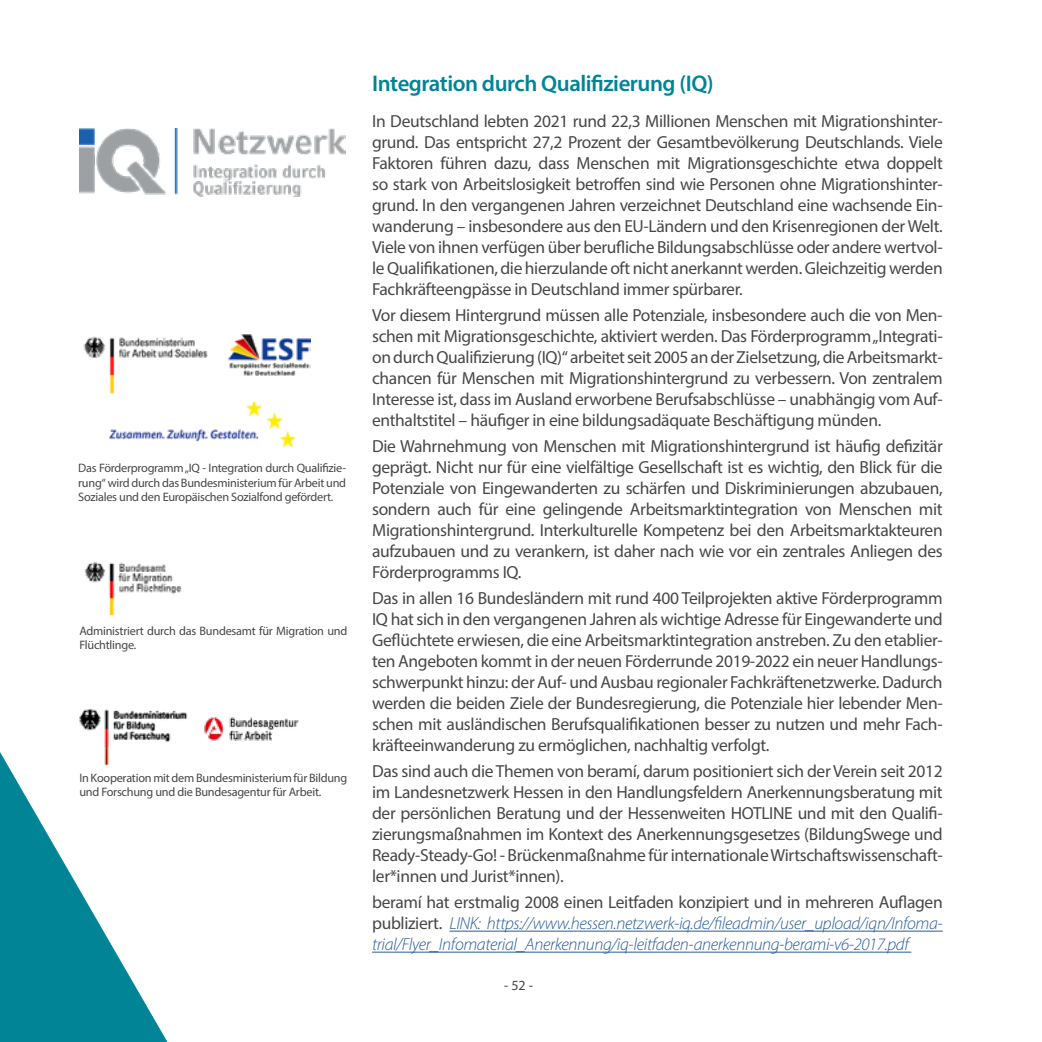
<style>
.page{position:relative;width:1042px;height:1042px;background:#fff}
.page>*{position:absolute;margin:0;border:0;box-sizing:border-box;transform-origin:0 0}
.t1{font:600 22.75px "Myriad Pro";letter-spacing:-.02em;color:#008496}
.t2{font:17.5px/21px "Myriad Pro";letter-spacing:-.02em;color:#474746;text-align:justify}
.t3{font:italic 300 17.5px/21px "Myriad Pro";letter-spacing:-.02em;color:#275b9b;text-align:justify}
.t4{font:14px "Myriad Pro";color:#474746}
.t5{font:12.25px/14.7px "Myriad Pro";letter-spacing:-.02em;color:#474746}
.s1{font-weight:400;font-style:normal;color:#474746}
</style>
<div class="page">
<hr style="left:449px;top:930px;width:494px;height:1px;background:#275b9b">
<hr style="left:372px;top:951px;width:539px;height:1px;background:#275b9b">
<svg style="left:0;top:752px;width:168px;height:290px"></svg>
<img style="left:83px;top:336px;width:125px;height:58px">
<img style="left:228px;top:334px;width:82px;height:42px">
<img style="left:79px;top:708px;width:109px;height:65px">
<img style="left:204px;top:717px;width:95px;height:24px">
<img style="left:79px;top:128px;width:266px;height:69px">
<img style="left:85px;top:561px;width:97px;height:56px">
<img style="left:109px;top:402px;width:187px;height:46px">
<p class="t5" style="left:78px;top:460px;width:269px;text-align:justify">Das Förderprogramm „IQ - Integration durch Qualifizie&shy;rung“ wird durch das Bundesministerium für Arbeit und Soziales und den Europäischen Sozialfond gefördert.</p>
<p class="t5" style="left:79px;top:623px;width:269px">Administriert durch das Bundesamt für Migration und<br>Flüchtlinge.</p>
<p class="t5" style="left:79px;top:770px;width:269px">In Kooperation mit dem Bundesministerium für Bildung und Forschung und die Bundesagentur für Arbeit.</p>
<h1 class="t1" style="left:372px;top:69px;width:343px">Integration durch Qualifizierung (IQ)</h1>
<p class="t2" style="left:372px;top:111px;width:572px">In Deutschland lebten 2021 rund 22,3 Millionen Menschen mit Migrationshinter&shy;grund. Das entspricht 27,2 Prozent der Gesamtbevölkerung Deutschlands. Viele Faktoren führen dazu, dass Menschen mit Migrationsgeschichte etwa doppelt so stark von Arbeitslosigkeit betroffen sind wie Personen ohne Migrationshinter&shy;grund. In den vergangenen Jahren verzeichnet Deutschland eine wachsende Ein&shy;wanderung – insbesondere aus den EU-Ländern und den Krisenregionen der Welt.<br>Viele von ihnen verfügen über berufliche Bildungsabschlüsse oder andere wertvol&shy;le Qualifikationen, die hierzulande oft nicht anerkannt werden. Gleichzeitig werden Fachkräfteengpässe in Deutschland immer spürbarer.</p>
<p class="t2" style="left:372px;top:305px;width:572px">Vor diesem Hintergrund müssen alle Potenziale, insbesondere auch die von Men&shy;schen mit Migrationsgeschichte, aktiviert werden. Das Förderprogramm „Integrati&shy;on durch Qualifizierung (IQ)“ arbeitet seit 2005 an der Zielsetzung, die Arbeitsmarkt&shy;chancen für Menschen mit Migrationshintergrund zu verbessern. Von zentralem Interesse ist, dass im Ausland erworbene Berufsabschlüsse – unabhängig vom Auf&shy;enthaltstitel – häufiger in eine bildungsadäquate Beschäftigung münden.</p>
<p class="t2" style="left:372px;top:436px;width:572px">Die Wahrnehmung von Menschen mit Migrationshintergrund ist häufig defizitär geprägt. Nicht nur für eine vielfältige Gesellschaft ist es wichtig, den Blick für die Potenziale von Eingewanderten zu schärfen und Diskriminierungen abzubauen, sondern auch für eine gelingende Arbeitsmarktintegration von Menschen mit Migrationshintergrund. Interkulturelle Kompetenz bei den Arbeitsmarktakteuren aufzubauen und zu verankern, ist daher nach wie vor ein zentrales Anliegen des Förderprogramms IQ.</p>
<p class="t2" style="left:372px;top:588px;width:572px">Das in allen 16 Bundesländern mit rund 400 Teilprojekten aktive Förderprogramm IQ hat sich in den vergangenen Jahren als wichtige Adresse für Eingewanderte und Geflüchtete erwiesen, die eine Arbeitsmarktintegration anstreben. Zu den etablier&shy;ten Angeboten kommt in der neuen Förderrunde 2019-2022 ein neuer Handlungs&shy;schwerpunkt hinzu: der Auf- und Ausbau regionaler Fachkräftenetzwerke. Dadurch werden die beiden Ziele der Bundesregierung, die Potenziale hier lebender Men&shy;schen mit ausländischen Berufsqualifikationen besser zu nutzen und mehr Fach&shy;kräfteeinwanderung zu ermöglichen, nachhaltig verfolgt.</p>
<p class="t2" style="left:372px;top:761px;width:572px">Das sind auch die Themen von beramí, darum positioniert sich der Verein seit 2012 im Landesnetzwerk Hessen in den Handlungsfeldern Anerkennungsberatung mit der persönlichen Beratung und der Hessenweiten HOTLINE und mit den Qualifi&shy;zierungsmaßnahmen im Kontext des Anerkennungsgesetzes (BildungSwege und Ready-Steady-Go! - Brückenmaßnahme für internationale Wirtschaftswissenschaft&shy;ler*innen und Jurist*innen).</p>
<p class="t3" style="left:372px;top:892px;width:572px"><span class="s1">beramí hat erstmalig 2008 einen Leitfaden konzipiert und in mehreren Auflagen publiziert.</span> LINK: https://www.hessen.netzwerk-iq.de/fileadmin/user_upload/iqn/Infoma&shy;trial/Flyer_Infomaterial_Anerkennung/iq-leitfaden-anerkennung-berami-v6-2017.pdf</p>
<p class="t4" style="left:504px;top:977px;width:30px">- 52 -</p>
</div>
